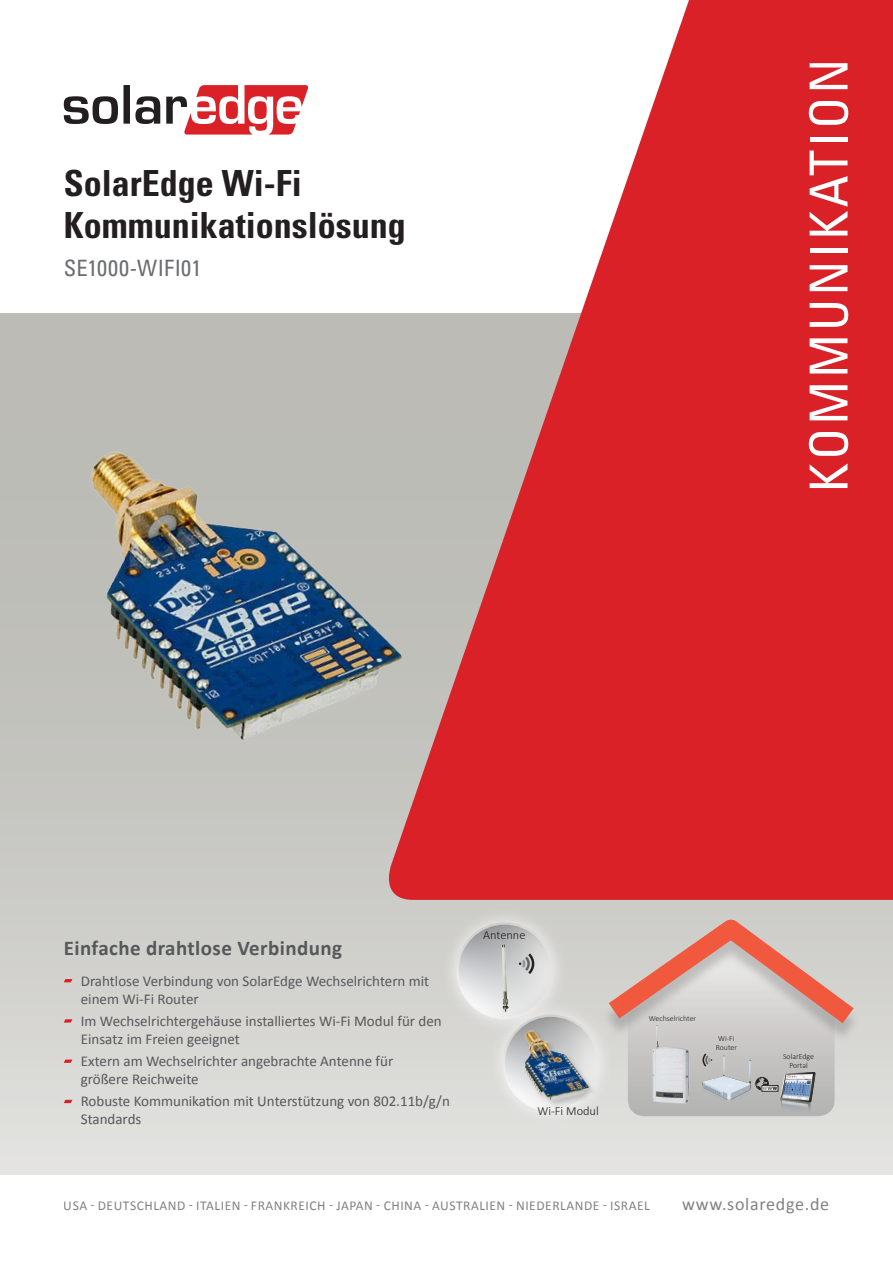
<style>
.page{position:relative;width:893px;height:1263px;background:#fff}
.page>*{position:absolute;margin:0;border:0;box-sizing:border-box;transform-origin:0 0}
.pg1_Family_vertical{font:condensed 52.5px "Univers LT Std";letter-spacing:.06em;color:#fff}
.pg1_Product_Header{font:700 condensed 36px "Univers LT Std";color:#231f20}
.pg2_Product_Part-No{font:condensed 22.5px "Univers LT Std";letter-spacing:.015em;color:#6c6d70}
.pg1_Text_bold{font:700 21px "Calibri";letter-spacing:.02em;color:#57585a}
.pg1_Text_URL{font:18px "Calibri";letter-spacing:.04em;color:#808180}
.Pg1_Text_Bullets{font:15px/18px "Calibri";color:#57585a}
.t1{font:13.5px "Calibri";letter-spacing:.04em;color:#808180}
.t2{font:300 12.45px "Calibri";color:#231f20}
.t3{font:300 7.8px/9.4px "Calibri";color:#231f20;text-align:center}
.t4{font:600 6.6px "ITC Franklin Gothic Std";color:#939598}
.s1{color:#636366}
.s2{color:#231f20}
</style>
<div class="page">
<div style="left:0;top:313px;width:893px;height:861px;background:linear-gradient(to bottom,#b4b3ae,#dbdbd8)"></div>
<svg style="left:379px;top:0;width:514px;height:900px;fill:#da2128"></svg>
<svg style="left:64px;top:85px;width:244px;height:50px"></svg>
<img style="left:40px;top:408px;width:401px;height:402px">
<svg style="left:64px;top:979px;width:8px;height:3px"></svg>
<svg style="left:64px;top:1019px;width:8px;height:3px"></svg>
<svg style="left:64px;top:1059px;width:8px;height:4px"></svg>
<svg style="left:64px;top:1100px;width:8px;height:3px"></svg>
<img style="left:770px;top:1116px;width:57px;height:7px">
<svg style="left:588px;top:906px;width:286px;height:210px;background:#cebfba"></svg>
<div style="left:756px;top:1077px;width:12px;height:13px;border:1px solid #231f20;border-radius:50%"></div>
<div style="left:762px;top:1085px;width:16px;height:6px;background:#fff"></div>
<div style="left:762px;top:1085px;width:16px;height:6px;border:1px solid #231f20"></div>
<div style="left:441px;top:907px;width:128px;height:128px;background:#d3d3d0"></div>
<svg style="left:457px;top:923px;width:95px;height:95px"></svg>
<div style="left:456px;top:922px;width:97px;height:97px;border:2px solid #fff;border-radius:50%"></div>
<div style="left:487px;top:999px;width:128px;height:128px;background:#fff;opacity:.75"></div>
<svg style="left:533px;top:953px;width:1px;height:21px"></svg>
<img style="left:504px;top:1020px;width:101px;height:102px">
<img style="left:461px;top:929px;width:72px;height:85px">
<img style="left:647px;top:1021px;width:48px;height:84px">
<p class="pg1_Product_Header" style="left:64px;top:161px;width:239px">SolarEdge Wi-Fi</p>
<p class="pg1_Product_Header" style="left:64px;top:203px;width:344px">Kommunikationslösung</p>
<p class="pg2_Product_Part-No" style="left:64px;top:254px;width:139px">SE1000-WIFI01</p>
<p class="pg1_Family_vertical" style="left:796px;top:492px;width:435px;rotate:-90deg">KOMMUNIKATION</p>
<p class="pg1_Text_bold" style="left:64px;top:934px;width:280px">Einfache drahtlose Verbindung</p>
<p class="Pg1_Text_Bullets" style="left:81px;top:971px;width:350px">Drahtlose Verbindung von SolarEdge Wechselrichtern mit einem Wi-Fi Router</p>
<p class="Pg1_Text_Bullets" style="left:81px;top:1012px;width:362px">Im Wechselrichtergehäuse installiertes Wi-Fi Modul für den<br>Einsatz im Freien geeignet</p>
<p class="Pg1_Text_Bullets" style="left:81px;top:1052px;width:314px">Extern am Wechselrichter angebrachte Antenne für größere Reichweite</p>
<p class="Pg1_Text_Bullets" style="left:81px;top:1092px;width:371px">Robuste Kommunikation mit Unterstützung von 802.11 n/g/b<br>Standards</p>
<p class="t2" style="left:483px;top:927px;width:44px">Antenne</p>
<p class="t2" style="left:537px;top:1103px;width:63px">Wi-Fi Modul</p>
<p class="t3" style="left:649px;top:1014px;width:49px">Wechselrichter</p>
<p class="t3" style="left:716px;top:1033px;width:23px">Wi-Fi<br>Router</p>
<p class="t3" style="left:783px;top:1051px;width:33px">SolarEdge</p>
<p class="t3" style="left:789px;top:1061px;width:20px">Portal</p>
<p class="t4" style="left:762px;top:1084px;width:16px">w<span class="s1">w</span><span class="s2">w</span></p>
<p class="t1" style="left:64px;top:1197px;width:588px">USA - DEUTSCHLAND - ITALIEN - FRANKREICH - JAPAN - CHINA - AUSTRALIEN - NIEDERLANDE - ISRAEL</p>
<p class="pg1_Text_URL" style="left:682px;top:1193px;width:148px">www.solaredge.de</p>
</div>
